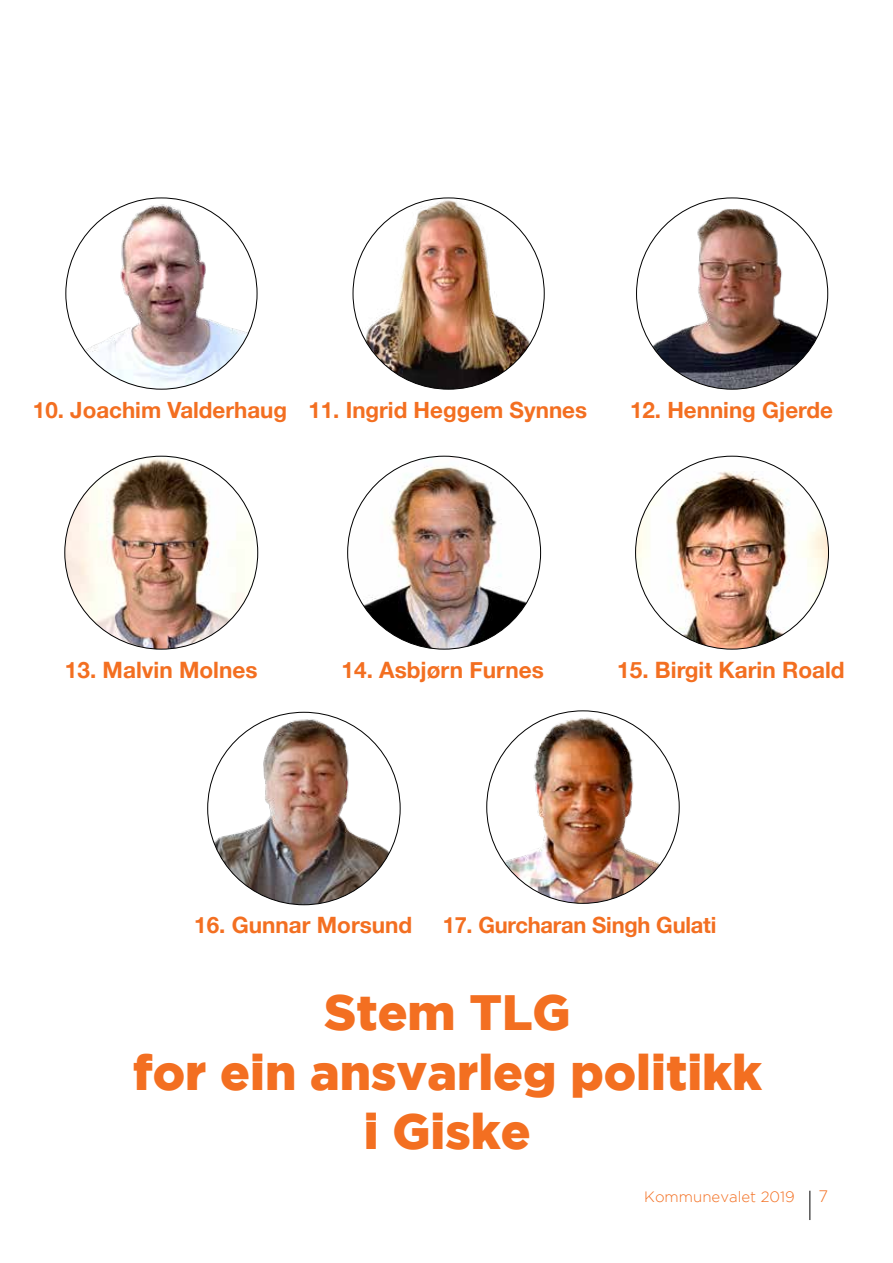
<style>
.page{position:relative;width:893px;height:1263px;background:#fff}
.page>*{position:absolute;margin:0;border:0;box-sizing:border-box;transform-origin:0 0}
.t1{font:900 49.5px/59.4px "Gotham";color:#f36f21;text-align:center}
.t2{font:700 22.5px "Helvetica Neue";color:#f36f21}
.t3{font:700 22.35px "Helvetica Neue";color:#f36f21}
.t4{font:300 16.5px "Gotham";color:#f36f21}
.t5{font:300 15px "Gotham";color:#f36f21}
</style>
<div class="page">
<svg style="left:810px;top:1191px;width:1px;height:29px"></svg>
<img style="left:636px;top:198px;width:192px;height:191px;border-radius:96px">
<img style="left:66px;top:198px;width:191px;height:191px;border-radius:96px">
<img style="left:353px;top:198px;width:191px;height:191px;border-radius:96px">
<img style="left:348px;top:456px;width:193px;height:193px;border-radius:96px">
<img style="left:65px;top:456px;width:193px;height:193px;border-radius:96px">
<img style="left:636px;top:456px;width:192px;height:193px;border-radius:96px">
<img style="left:487px;top:714px;width:192px;height:189px">
<img style="left:208px;top:712px;width:192px;height:193px;border-radius:96px">
<p class="t3" style="left:33px;top:392px;width:556px">10. Joachim Valderhaug 11. Ingrid Heggem Synnes</p>
<p class="t3" style="left:630px;top:392px;width:204px">12. Henning Gjerde</p>
<p class="t2" style="left:65px;top:652px;width:194px">13. Malvin Molnes</p>
<p class="t2" style="left:342px;top:652px;width:204px">14. Asbjørn Furnes</p>
<p class="t2" style="left:617px;top:652px;width:229px">15. Birgit Karin Roald</p>
<p class="t2" style="left:194px;top:907px;width:220px">16. Gunnar Morsund</p>
<p class="t3" style="left:443px;top:907px;width:275px">17. Gurcharan Singh Gulati</p>
<h1 class="t1" style="left:133px;top:982px;width:630px">Stem TLG<br>for ein ansvarleg politikk i Giske</h1>
<p class="t5" style="left:644px;top:1188px;width:152px">Kommunevalet 2019</p>
<p class="t4" style="left:818px;top:1187px;width:11px">7</p>
</div>
